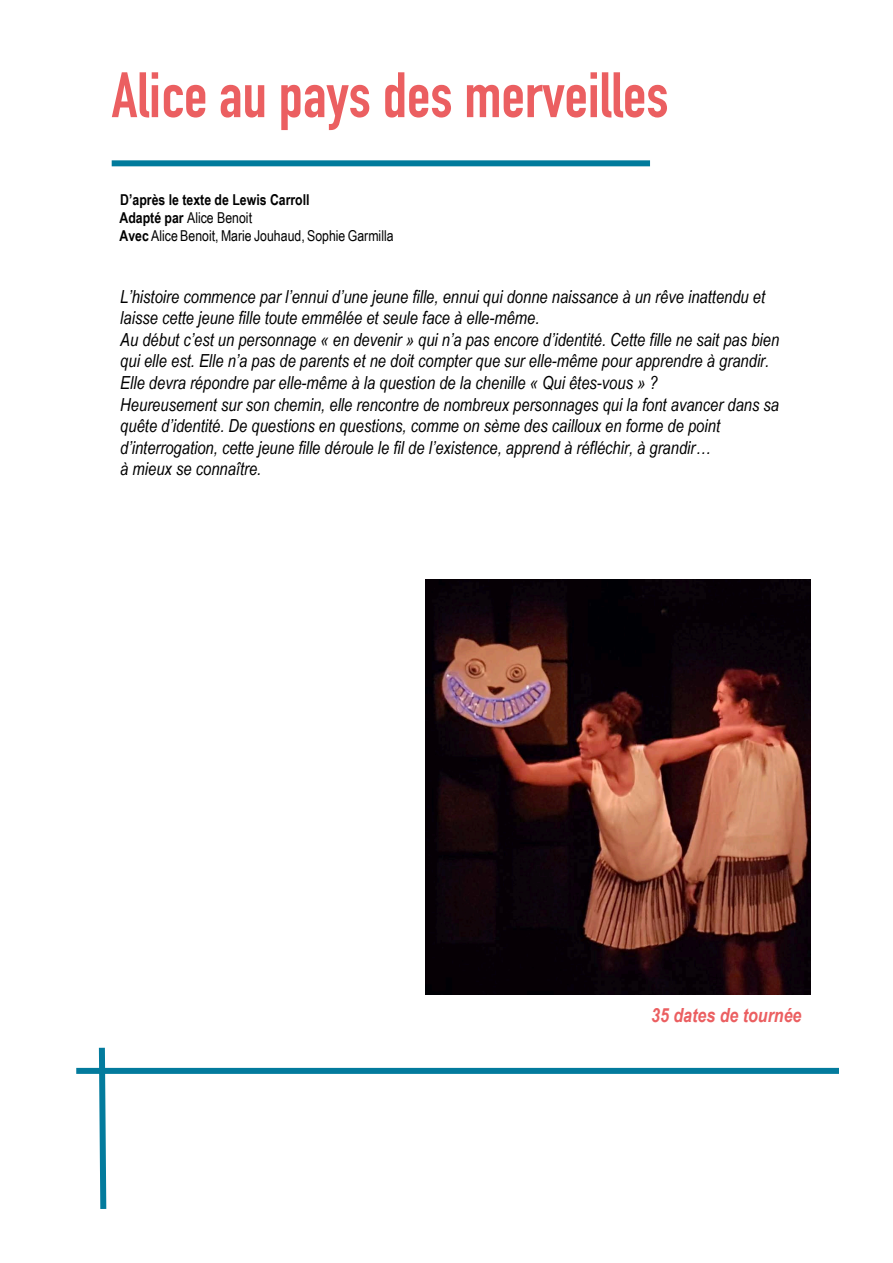
<style>
.page{position:relative;width:893px;height:1263px;background:#fff}
.page>*{position:absolute;margin:0;border:0;box-sizing:border-box;transform-origin:0 0}
.t1{font:700 63px "DIN Condensed";color:#eb5f61}
.t2{font:italic 700 19.5px "Arial Narrow";color:#eb5f61}
.t3{font:italic 18px/21.6px "Arial Narrow";color:#000}
.t4{font:15px/17.7px "Arial Narrow";color:#000}
.s1{font-weight:700}
</style>
<div class="page">
<div style="left:112px;top:160px;width:538px;height:6px;background:#007b9c"></div>
<div style="left:76px;top:1068px;width:763px;height:6px;background:#037b9d"></div>
<svg style="left:96px;top:1047px;width:13px;height:162px"></svg>
<img style="left:426px;top:579px;width:384px;height:416px">
<h1 class="t1" style="left:112px;top:53px;width:558px">Alice au pays des merveilles</h1>
<p class="t4" style="left:119px;top:191px;width:276px"><span class="s1">D’après le texte de Lewis Carroll<br>Adapté par</span> Alice Benoit<br><span class="s1">Avec</span> Alice Benoit, Marie Jouhaud, Sophie Garmilla</p>
<p class="t3" style="left:120px;top:285px;width:660px">L’histoire commence par l’ennui d’une jeune fille, ennui qui donne naissance à un rêve inattendu et laisse cette jeune fille toute emmêlée et seule face à elle-même.<br>Au début c’est un personnage « en devenir » qui n’a pas encore d’identité. Cette fille ne sait pas bien qui elle est. Elle n’a pas de parents et ne doit compter que sur elle-même pour apprendre à grandir.<br>Elle devra répondre par elle-même à la question de la chenille « Qui êtes-vous » ?<br>Heureusement sur son chemin, elle rencontre de nombreux personnages qui la font avancer dans sa quête d’identité. De questions en questions, comme on sème des cailloux en forme de point d’interrogation, cette jeune fille déroule le fil de l’existence, apprend à réfléchir, à grandir…<br>à mieux se connaître.</p>
<p class="t2" style="left:651px;top:1001px;width:189px">35 dates de tournée2023</p>
</div>
